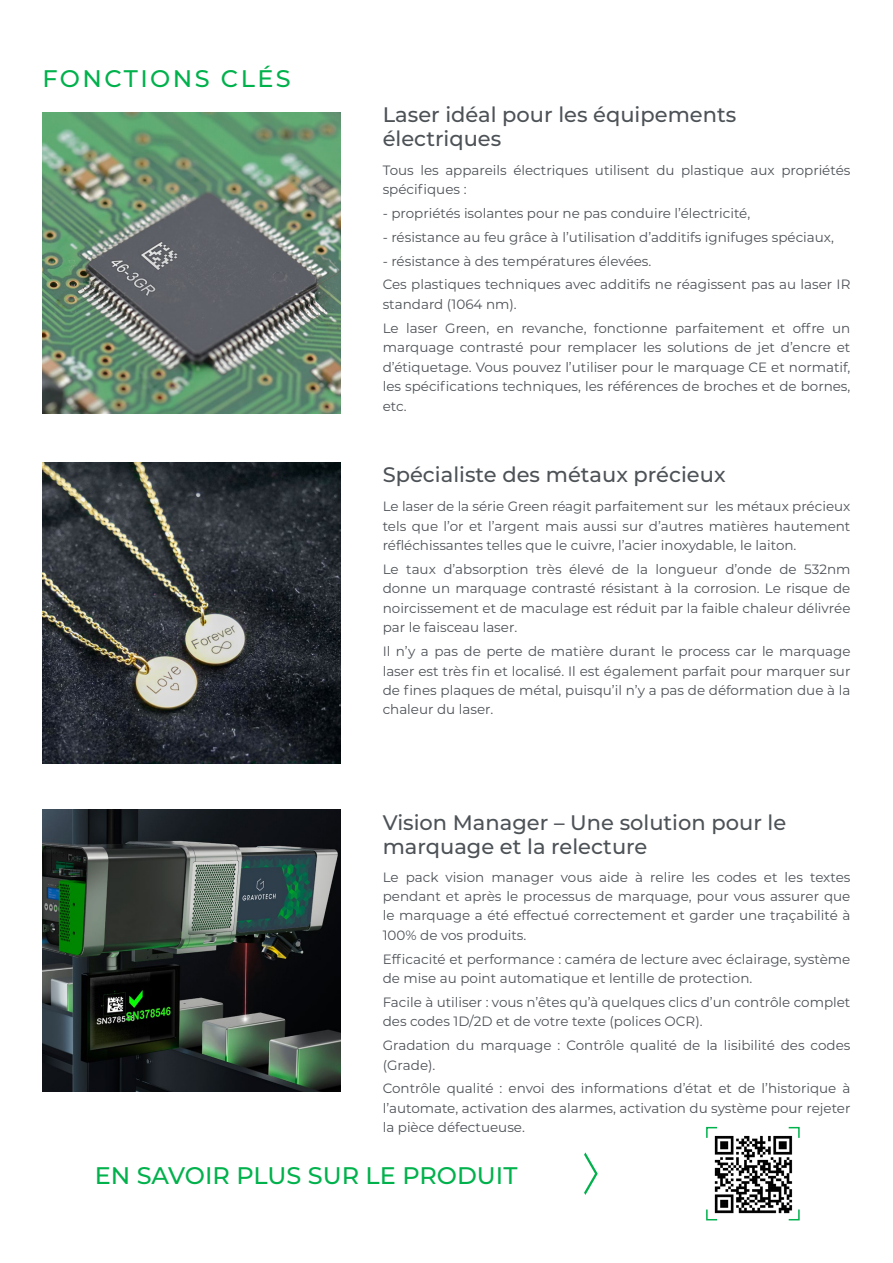
<style>
.page{position:relative;width:893px;height:1263px;background:#fff}
.page>*{position:absolute;margin:0;border:0;box-sizing:border-box;transform-origin:0 0}
.t1{font:500 24px "Montserrat";color:#00b14c}
.t2{font:500 24px "Montserrat";letter-spacing:.1em;color:#00b14c}
.t3{font:500 21px/24px "Montserrat";color:#4d5257}
.t4{font:13.5px/19.5px "Montserrat";color:#4d5257}
</style>
<div class="page">
<img style="left:43px;top:462px;width:297px;height:302px">
<img style="left:43px;top:112px;width:297px;height:302px">
<img style="left:43px;top:809px;width:297px;height:283px">
<svg style="left:584px;top:1152px;width:14px;height:43px"></svg>
<svg style="left:706px;top:1126px;width:12px;height:12px"></svg>
<svg style="left:706px;top:1209px;width:12px;height:12px"></svg>
<svg style="left:788px;top:1126px;width:12px;height:12px"></svg>
<svg style="left:788px;top:1209px;width:12px;height:12px"></svg>
<img style="left:711px;top:1132px;width:83px;height:83px">
<h1 class="t2" style="left:43px;top:62px;width:250px">FONCTIONS CLÉS</h1>
<h2 class="t3" style="left:383px;top:102px;width:355px">Laser idéal pour les équipements électriques</h2>
<p class="t4" style="left:383px;top:160px;width:469px">Tous les appareils électriques utilisent du plastique aux propriétés spécifiques :</p>
<p class="t4" style="left:383px;top:203px;width:369px">- propriétés isolantes pour ne pas conduire l’électricité,</p>
<p class="t4" style="left:383px;top:227px;width:453px">- résistance au feu grâce à l’utilisation d’additifs ignifuges spéciaux,</p>
<p class="t4" style="left:383px;top:248px;width:469px;line-height:23.7px">- résistance à des températures élevées.<br>Ces plastiques techniques avec additifs ne réagissent pas au laser IR</p>
<p class="t4" style="left:383px;top:292px;width:469px;line-height:23.7px">standard (1064 nm).<br>Le laser Green, en revanche, fonctionne parfaitement et offre un</p>
<p class="t4" style="left:383px;top:337px;width:469px;text-align:justify">marquage contrasté pour remplacer les solutions de jet d’encre et d’étiquetage. Vous pouvez l’utiliser pour le marquage CE et normatif, les spécifications techniques, les références de broches et de bornes, etc.</p>
<h2 class="t3" style="left:383px;top:462px;width:344px">Spécialiste des métaux précieux</h2>
<p class="t4" style="left:383px;top:496px;width:469px;text-align:justify">Le laser de la série Green réagit parfaitement sur les métaux précieux tels que l’or et l’argent mais aussi sur d’autres matières hautement réfléchissantes telles que le cuivre, l’acier inoxydable, le laiton.</p>
<p class="t4" style="left:383px;top:559px;width:469px;text-align:justify">Le taux d’absorption très élevé de la longueur d’onde de 532nm donne un marquage contrasté résistant à la corrosion. Le risque de noircissement et de maculage est réduit par la faible chaleur délivrée par le faisceau laser.</p>
<p class="t4" style="left:383px;top:641px;width:469px;text-align:justify">Il n’y a pas de perte de matière durant le process car le marquage laser est très fin et localisé. Il est également parfait pour marquer sur de fines plaques de métal, puisqu’il n’y a pas de déformation due à la chaleur du laser.</p>
<h2 class="t3" style="left:383px;top:809px;width:405px">Vision Manager – Une solution pour le marquage et la relecture</h2>
<p class="t4" style="left:383px;top:866px;width:469px;text-align:justify">Le pack vision manager vous aide à relire les codes et les textes pendant et après le processus de marquage, pour vous assurer que le marquage a été effectué correctement et garder une traçabilité à 100% de vos produits.</p>
<p class="t4" style="left:383px;top:949px;width:469px">Efficacité et performance : caméra de lecture avec éclairage, système de mise au point automatique et lentille de protection.</p>
<p class="t4" style="left:383px;top:992px;width:469px">Facile à utiliser : vous n’êtes qu’à quelques clics d’un contrôle complet des codes 1D/2D et de votre texte (polices OCR).</p>
<p class="t4" style="left:383px;top:1035px;width:469px">Gradation du marquage : Contrôle qualité de la lisibilité des codes (Grade).</p>
<p class="t4" style="left:383px;top:1078px;width:469px;text-align:justify">Contrôle qualité : envoi des informations d’état et de l’historique à l’automate, activation des alarmes, activation du système pour rejeter la pièce défectueuse.</p>
<h1 class="t1" style="left:95px;top:1159px;width:424px">EN SAVOIR PLUS SUR LE PRODUIT</h1>
</div>
